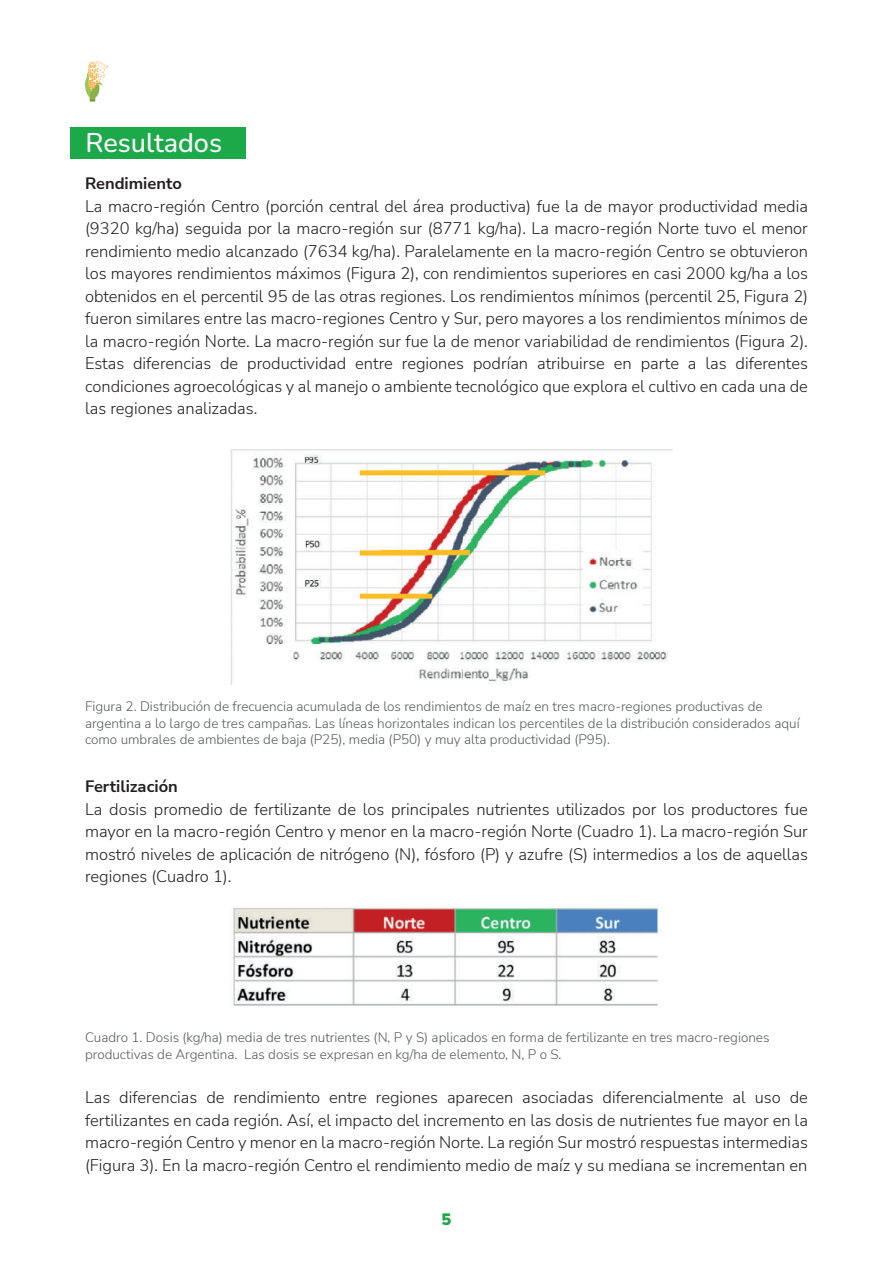
<style>
.page{position:relative;width:893px;height:1263px;background:#fff}
.page>*{position:absolute;margin:0;border:0;box-sizing:border-box;transform-origin:0 0}
.t1{font:500 27px "Nunito";color:#fff}
.t2{font:300 16.5px/22.5px "Nunito Sans";color:#231f20;text-align:justify}
.t3{font:700 16.5px "Nunito Sans";color:#231f20}
.t4{font:900 16.5px "Nunito Sans";color:#1ca94a}
.t5{font:300 13.5px/16.5px "Nunito Sans";color:#575a5b}
</style>
<div class="page">
<svg style="left:85px;top:61px;width:23px;height:41px"></svg>
<div style="left:70px;top:128px;width:175px;height:31px;background:#1ca94a"></div>
<img style="left:230px;top:449px;width:443px;height:235px">
<img style="left:233px;top:907px;width:425px;height:99px">
<h1 class="t1" style="left:86px;top:124px;width:138px">Resultados</h1>
<p class="t3" style="left:85px;top:172px;width:98px">Rendimiento</p>
<p class="t2" style="left:85px;top:194px;width:725px">La macro-región Centro (porción central del área productiva) fue la de mayor productividad media (9320 kg/ha) seguida por la macro-región sur (8771 kg/ha). La macro-región Norte tuvo el menor rendimiento medio alcanzado (7634 kg/ha). Paralelamente en la macro-región Centro se obtuvieron los mayores rendimientos máximos (Figura 2), con rendimientos superiores en casi 2000 kg/ha a los obtenidos en el percentil 95 de las otras regiones. Los rendimientos mínimos (percentil 25, Figura 2) fueron similares entre las macro-regiones Centro y Sur, pero mayores a los rendimientos mínimos de la macro-región Norte. La macro-región sur fue la de menor variabilidad de rendimientos (Figura 2).<br>Estas diferencias de productividad entre regiones podrían atribuirse en parte a las diferentes condiciones agroecológicas y al manejo o ambiente tecnológico que explora el cultivo en cada una de las regiones analizadas.</p>
<p class="t5" style="left:85px;top:698px;width:716px">Figura 2. Distribución de frecuencia acumulada de los rendimientos de maíz en tres macro-regiones productivas de argentina a lo largo de tres campañas. Las líneas horizontales indican los percentiles de la distribución considerados aquí como umbrales de ambientes de baja (P25), media (P50) y muy alta productividad (P95).</p>
<p class="t3" style="left:85px;top:775px;width:94px">Fertilización</p>
<p class="t2" style="left:85px;top:797px;width:724px">La dosis promedio de fertilizante de los principales nutrientes utilizados por los productores fue mayor en la macro-región Centro y menor en la macro-región Norte (Cuadro 1). La macro-región Sur mostró niveles de aplicación de nitrógeno (N), fósforo (P) y azufre (S) intermedios a los de aquellas regiones (Cuadro 1).</p>
<p class="t5" style="left:85px;top:1029px;width:686px">Cuadro 1. Dosis (kg/ha) media de tres nutrientes (N, P y S) aplicados en forma de fertilizante en tres macro-regiones productivas de Argentina. Las dosis se expresan en kg/ha de elemento, N, P o S.</p>
<p class="t2" style="left:85px;top:1086px;width:724px">Las diferencias de rendimiento entre regiones aparecen asociadas diferencialmente al uso de fertilizantes en cada región. Así, el impacto del incremento en las dosis de nutrientes fue mayor en la macro-región Centro y menor en la macro-región Norte. La región Sur mostró respuestas intermedias (Figura 3). En la macro-región Centro el rendimiento medio de maíz y su mediana se incrementan en</p>
<p class="t4" style="left:442px;top:1207px;width:11px">5</p>
</div>
